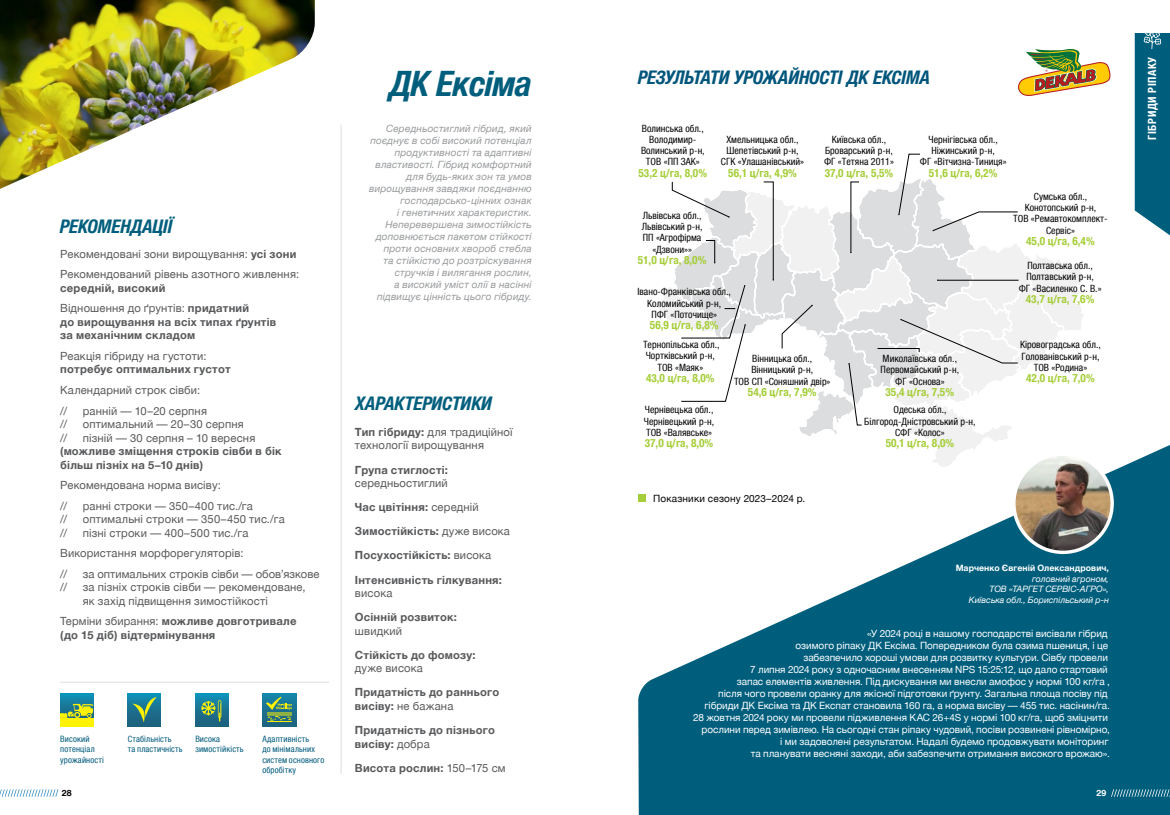
<style>
.page{position:relative;width:1170px;height:815px;background:#fff}
.page>*{position:absolute;margin:0;border:0;box-sizing:border-box;transform-origin:0 0}
.t1{font:italic 700 condensed 35px "Helvetica Neue LTCYR";letter-spacing:-.02em;color:#005e7d}
.t2{font:italic 700 condensed 18.75px "Helvetica Neue LTCYR";letter-spacing:-.015em;color:#00557b}
.t3{font:italic 700 condensed 18.75px "Helvetica Neue LTCYR";letter-spacing:-.01em;color:#005e7d}
.t4{font:11.25px/20.6px "Helvetica Neue LTCYR";letter-spacing:.015em;color:#58595b}
.t5{font:700 11.25px/13.5px "Helvetica Neue LTCYR";letter-spacing:.02em;color:#58595b}
.t6{font:700 condensed 11.25px "Helvetica Neue LTCYR";color:#a6ce39}
.t7{font:700 condensed 11.25px "Helvetica Neue LTCYR";letter-spacing:.05em;color:#fff}
.t8{font:10px/12px "Helvetica Neue LTCYR";letter-spacing:-.005em;color:#fff;text-align:right}
.t9{font:condensed 10px/11.2px "Helvetica Neue LTCYR";color:#000;text-align:center}
.t10{font:italic 10px/12px "Helvetica Neue LTCYR";letter-spacing:.02em;color:#97999c;text-align:right}
.t11{font:10px "Helvetica Neue LTCYR";letter-spacing:.015em;color:#000}
.t12{font:condensed 8.75px/10.5px "Helvetica Neue LTCYR";letter-spacing:.015em;color:#005a7c}
.t13{font:italic 8.75px/10.5px "Helvetica Neue LTCYR";color:#fff;text-align:right}
.t14{font:700 8.75px "Helvetica Neue LTCYR";letter-spacing:.005em;color:#fff}
.t15{font:700 8.75px "Helvetica Neue LTCYR";color:#000}
.s1{font-weight:700}
.s2{font-weight:400}
</style>
<div class="page">
<svg style="left:638px;top:445px;width:531px;height:370px;fill:#005e7d"></svg>
<svg style="left:0;top:789px;width:58px;height:8px"></svg>
<hr style="left:341px;top:125px;width:1px;height:649px;background:#dcddde">
<svg style="left:1134px;top:33px;width:35px;height:202px"></svg>
<img style="left:0;top:0;width:315px;height:189px">
<hr style="left:60px;top:682px;width:269px;height:1px;background:#dcddde">
<img style="left:1013px;top:454px;width:99px;height:98px;border-radius:49px">
<div style="left:1012px;top:452px;width:101px;height:102px;border:3px solid #fff;border-radius:50%"></div>
<svg style="left:263px;top:693px;width:33px;height:33px"></svg>
<svg style="left:128px;top:693px;width:33px;height:33px"></svg>
<svg style="left:195px;top:693px;width:33px;height:33px"></svg>
<hr style="left:218px;top:700px;width:3px;height:18px;background:#fff203;border-radius:2px">
<svg style="left:201px;top:701px;width:20px;height:21px"></svg>
<svg style="left:60px;top:693px;width:33px;height:33px"></svg>
<svg style="left:1110px;top:789px;width:60px;height:8px"></svg>
<svg style="left:1018px;top:49px;width:92px;height:47px"></svg>
<div style="left:638px;top:494px;width:7px;height:8px;background:#a6ce39"></div>
<svg style="left:656px;top:154px;width:429px;height:315px"></svg>
<h2 class="t3" style="left:60px;top:216px;width:114px">РЕКОМЕНДАЦІЇ</h2>
<p class="t4" style="left:60px;top:243px;width:240px">Рекомендовані зони вирощування: <span class="s1">усі зони<br></span>Рекомендований рівень азотного живлення:</p>
<p class="t5" style="left:60px;top:277px;width:190px;line-height:20.6px">середній, високий<br><span class="s2">Відношення до ґрунтів:</span> придатний</p>
<p class="t5" style="left:60px;top:315px;width:217px">до вирощування на всіх типах ґрунтів за механічним складом</p>
<p class="t4" style="left:60px;top:346px;width:148px">Реакція гібриду на густоти:</p>
<p class="t5" style="left:60px;top:363px;width:172px">потребує оптимальних густот</p>
<p class="t4" style="left:60px;top:380px;width:141px">Календарний строк сівби: //</p>
<p class="t4" style="left:83px;top:400px;width:126px">ранній — 10–20 серпня</p>
<p class="t4" style="left:60px;top:414px;width:8px">//</p>
<p class="t4" style="left:83px;top:414px;width:163px">оптимальний — 20–30 серпня</p>
<p class="t4" style="left:60px;top:427px;width:8px">//</p>
<p class="t4" style="left:83px;top:427px;width:174px">пізній — 30 серпня – 10 вересня</p>
<p class="t5" style="left:60px;top:444px;width:223px">(можливе зміщення строків сівби в бік більш пізніх на 5–10 днів)</p>
<p class="t4" style="left:60px;top:475px;width:162px">Рекомендована норма висіву: //</p>
<p class="t4" style="left:83px;top:496px;width:172px">ранні строки — 350–400 тис./га</p>
<p class="t4" style="left:60px;top:509px;width:8px">//</p>
<p class="t4" style="left:83px;top:509px;width:203px">оптимальні строки — 350–450 тис./га</p>
<p class="t4" style="left:60px;top:523px;width:8px">//</p>
<p class="t4" style="left:60px;top:523px;width:190px;text-indent:22px">пізні строки — 400–500 тис./га<br>Використання морфорегуляторів: //</p>
<p class="t4" style="left:83px;top:564px;width:238px">за оптимальних строків сівби — обов’язкове</p>
<p class="t4" style="left:60px;top:577px;width:8px">//</p>
<p class="t4" style="left:83px;top:581px;width:224px;line-height:13.5px">за пізніх строків сівби — рекомендоване, як захід підвищення зимостійкості</p>
<p class="t5" style="left:60px;top:615px;width:238px"><span class="s2">Терміни збирання:</span> можливе довготривале (до 15 діб) відтермінування</p>
<p class="t12" style="left:60px;top:733px;width:45px">Високий потенціал урожайності</p>
<p class="t15" style="left:62px;top:788px;width:11px">28</p>
<p class="t12" style="left:128px;top:733px;width:56px">Стабільність<br>та пластичність</p>
<p class="t12" style="left:195px;top:733px;width:50px">Висока зимостійкість</p>
<p class="t12" style="left:262px;top:733px;width:64px">Адаптивність<br>до мінімальних систем основного обробітку</p>
<h1 class="t1" style="left:390px;top:64px;width:143px">ДК Ексіма</h1>
<p class="t10" style="left:369px;top:122px;width:164px">Середньостиглий гібрид, який поєднує в собі високий потенціал продуктивності та адаптивні властивості. Гібрид комфортний для будь-яких зон та умов вирощування завдяки поєднанню господарсько-цінних ознак<br>і генетичних характеристик.<br>Неперевершена зимостійкість доповнюється пакетом стійкості проти основних хвороб стебла<br>та стійкістю до розтріскування стручків і вилягання рослин,<br>а високий уміст олії в насінні підвищує цінність цього гібриду.</p>
<h2 class="t3" style="left:355px;top:393px;width:138px">ХАРАКТЕРИСТИКИ</h2>
<p class="t4" style="left:355px;top:425px;width:159px;line-height:13.5px"><span class="s1">Тип гібриду:</span> для традиційної технології вирощування</p>
<p class="t5" style="left:355px;top:463px;width:95px">Група стиглості:</p>
<p class="t5" style="left:355px;top:471px;width:156px;line-height:24.1px"><span class="s2">середньостиглий<br></span>Час цвітіння: <span class="s2">середній<br></span>Зимостійкість: <span class="s2">дуже висока<br></span>Посухостійкість: <span class="s2">висока<br></span>Інтенсивність гілкування:</p>
<p class="t4" style="left:355px;top:583px;width:39px">висока</p>
<p class="t5" style="left:355px;top:611px;width:103px">Осінній розвиток:</p>
<p class="t4" style="left:355px;top:621px;width:49px">швидкий</p>
<p class="t5" style="left:355px;top:648px;width:122px">Стійкість до фомозу:</p>
<p class="t4" style="left:355px;top:658px;width:69px">дуже висока</p>
<p class="t5" style="left:355px;top:686px;width:146px">Придатність до раннього висіву: <span class="s2">не бажана</span></p>
<p class="t5" style="left:355px;top:723px;width:141px">Придатність до пізнього висіву: <span class="s2">добра</span></p>
<p class="t5" style="left:355px;top:761px;width:152px">Висота рослин: <span class="s2">150–175 см</span></p>
<h2 class="t2" style="left:638px;top:67px;width:294px">РЕЗУЛЬТАТИ УРОЖАЙНОСТІ ДК ЕКСІМА</h2>
<p class="t9" style="left:641px;top:123px;width:65px">Волинська обл.,<br>Володимир-<br>Волинський р-н,<br>ТОВ «ПП ЗАК»</p>
<p class="t6" style="left:638px;top:167px;width:70px">53,2 ц/га, 8,0%</p>
<p class="t9" style="left:641px;top:210px;width:62px">Львівська обл.,<br>Львівський р-н,<br>ПП «Агрофірма «Дзвони»»</p>
<p class="t6" style="left:637px;top:254px;width:70px">51,0 ц/га, 8,0%</p>
<p class="t9" style="left:721px;top:134px;width:85px">Хмельницька обл.,<br>Шепетівський р-н,<br>СГК «Улашанівський»</p>
<p class="t6" style="left:728px;top:167px;width:70px">56,1 ц/га, 4,9%</p>
<p class="t9" style="left:637px;top:286px;width:95px">Івано-Франківська обл.,<br>Коломийський р-н,<br>ПФГ «Поточище»</p>
<p class="t6" style="left:650px;top:319px;width:70px">56,9 ц/га, 6,8%</p>
<p class="t9" style="left:824px;top:134px;width:71px">Київська обл.,<br>Броварський р-н,<br>ФГ «Тетяна 2011»</p>
<p class="t6" style="left:824px;top:167px;width:70px">37,0 ц/га, 5,5%</p>
<p class="t9" style="left:919px;top:134px;width:88px">Чернігівська обл.,<br>Ніжинський р-н,<br>ФГ «Вітчизна-Тиниця»</p>
<p class="t6" style="left:928px;top:167px;width:70px">51,6 ц/га, 6,2%</p>
<p class="t9" style="left:1013px;top:191px;width:96px">Сумська обл.,<br>Конотопський р-н,<br>ТОВ «Ремавтокомплект-<br>Сервіс»</p>
<p class="t6" style="left:1026px;top:235px;width:70px">45,0 ц/га, 6,4%</p>
<p class="t9" style="left:1018px;top:260px;width:84px">Полтавська обл.,<br>Полтавський р-н,<br>ФГ «Василенко С. В.»</p>
<p class="t6" style="left:1025px;top:293px;width:70px">43,7 ц/га, 7,6%</p>
<p class="t9" style="left:643px;top:339px;width:78px">Тернопільська обл.,<br>Чортківський р-н,<br>ТОВ «Маяк»</p>
<p class="t6" style="left:646px;top:372px;width:70px">43,0 ц/га, 8,0%</p>
<p class="t9" style="left:644px;top:404px;width:72px;text-align:justify">Чернівецька обл., Чернівецький р-н, ТОВ «Валявське»</p>
<p class="t6" style="left:644px;top:437px;width:70px">37,0 ц/га, 8,0%</p>
<p class="t9" style="left:734px;top:353px;width:98px">Вінницька обл.,<br>Вінницький р-н,<br>ТОВ СП «Соняшний двір»</p>
<p class="t6" style="left:748px;top:386px;width:70px">54,6 ц/га, 7,9%</p>
<p class="t11" style="left:653px;top:493px;width:154px">Показники сезону 2023–2024 р.</p>
<p class="t9" style="left:880px;top:353px;width:80px">Миколаївська обл.,<br>Первомайський р-н,<br>ФГ «Основа»</p>
<p class="t6" style="left:885px;top:386px;width:70px">35,4 ц/га, 7,5%</p>
<p class="t9" style="left:864px;top:404px;width:113px">Одеська обл.,<br>Білгород-Дністровський р-н,<br>СФГ «Колос»</p>
<p class="t6" style="left:885px;top:437px;width:70px">50,1 ц/га, 8,0%</p>
<p class="t9" style="left:1020px;top:339px;width:82px">Кіровоградська обл.,<br>Голованівський р-н,<br>ТОВ «Родина»</p>
<p class="t6" style="left:1026px;top:372px;width:70px">42,0 ц/га, 7,0%</p>
<p class="t14" style="left:955px;top:563px;width:155px">Марченко Євгеній Олександрович,</p>
<p class="t13" style="left:968px;top:573px;width:142px">головний агроном,<br>ТОВ «ТАРГЕТ СЕРВІС-АГРО»,<br>Київська обл., Бориспільський р-н</p>
<p class="t8" style="left:693px;top:627px;width:418px">«У 2024 році в нашому господарстві висівали гібрид<br>озимого ріпаку ДК Ексіма. Попередником була озима пшениця, і це<br>забезпечило хороші умови для розвитку культури. Сівбу провели<br>7 липня 2024 року з одночасним внесенням NPS 15:25:12, що дало стартовий<br>запас елементів живлення. Під дискування ми внесли амофос у нормі 100 кг/га ,<br>після чого провели оранку для якісної підготовки ґрунту. Загальна площа посіву під гібриди ДК Ексіма та ДК Експат становила 160 га, а норма висіву — 455 тис. насінин/га.<br>28 жовтня 2024 року ми провели підживлення КАС 26+4S у нормі 100 кг/га, щоб зміцнити рослини перед зимівлею. На сьогодні стан ріпаку чудовий, посіви розвинені рівномірно,<br>і ми задоволені результатом. Надалі будемо продовжувати моніторинг<br>та планувати весняні заходи, аби забезпечити отримання високого врожаю».</p>
<p class="t14" style="left:1096px;top:788px;width:11px">29</p>
<p class="t7" style="left:1145px;top:140px;width:84px;rotate:-90deg">ГІБРИДИ РІПАКУ</p>
</div>
